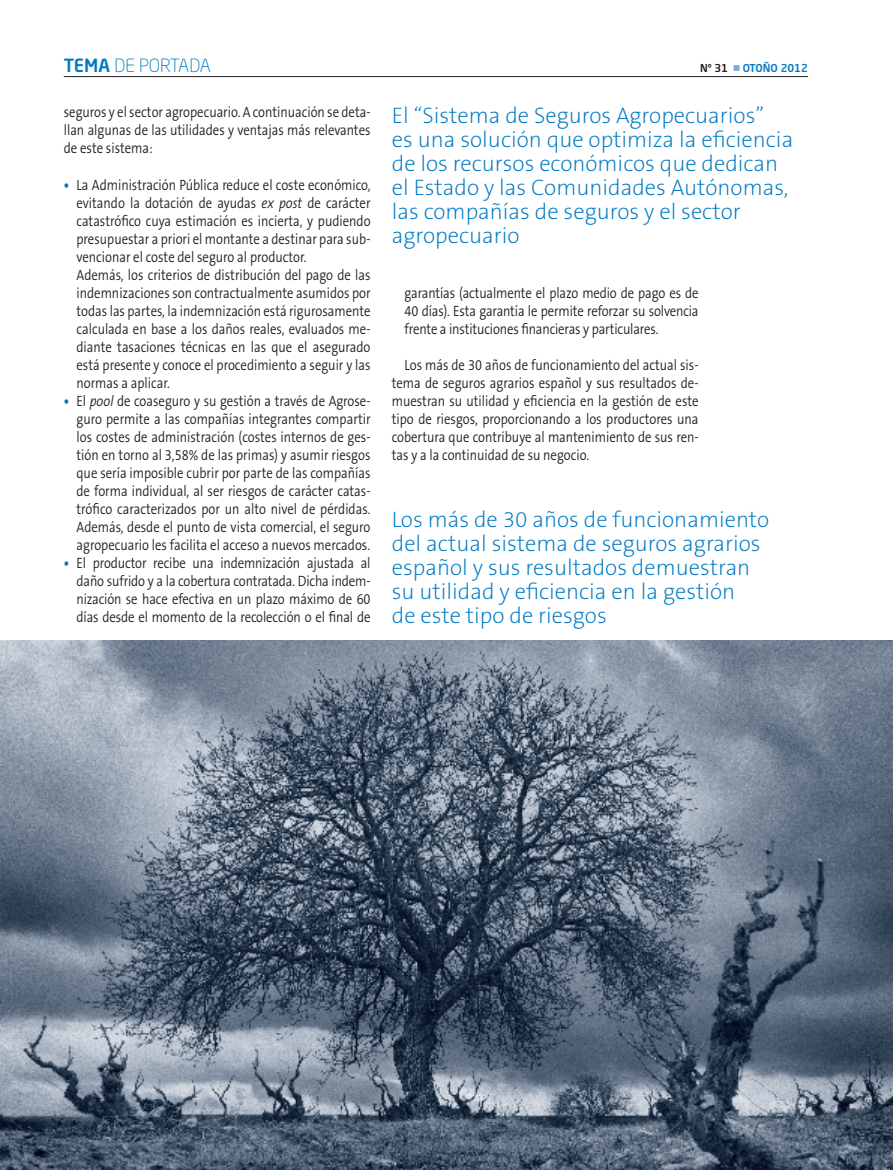
<style>
.page{position:relative;width:893px;height:1170px;background:#fff}
.page>*{position:absolute;margin:0;border:0;box-sizing:border-box;transform-origin:0 0}
.ladillo{font:200 22.5px/24px "The Sans B2";color:#0079c2}
.t1{font:300 18px "Neo Sans Std";color:#0079c2}
.texto_comun{font:300 15px/18px "The Sans B4";color:#231f20;text-align:justify;scale:.85 1}
.t2{font:500 10.8px "Neo Sans Std";color:#0079c2}
.s1{font-weight:500}
.s2{font-family:"The Sans B7";font-weight:700;color:#0079c2}
.s3{font-style:italic}
.s4{color:#231f20}
.s5{color:#7aabdb}
</style>
<div class="page">
<hr style="left:64px;top:76px;width:744px;height:1px;background:#231f20">
<img style="left:0;top:640px;width:893px;height:529px">
<p class="t1" style="left:64px;top:55px;width:149px"><span class="s1">TEMA</span> DE PORTADA</p>
<p class="texto_comun" style="left:64px;top:104px;width:362px">seguros y el sector agropecuario. A continuación se deta&shy;llan algunas de las utilidades y ventajas más relevantes de este sistema:</p>
<p class="texto_comun" style="left:77px;top:176px;width:347px;text-indent:-13px"><span class="s2">•</span> La Administración Pública reduce el coste económico, evitando la dotación de ayudas <span class="s3">ex post</span> de carácter catastrófico cuya estimación es incierta, y pudiendo presupuestar a priori el montante a destinar para sub&shy;vencionar el coste del seguro al productor.</p>
<p class="texto_comun" style="left:77px;top:266px;width:347px">Además, los criterios de distribución del pago de las indemnizaciones son contractualmente asumidos por todas las partes, la indemnización está rigurosamente calculada en base a los daños reales, evaluados me&shy;diante tasaciones técnicas en las que el asegurado está presente y conoce el procedimiento a seguir y las normas a aplicar.</p>
<p class="texto_comun" style="left:77px;top:392px;width:347px;text-indent:-13px"><span class="s2">•</span> El <span class="s3">pool</span> de coaseguro y su gestión a través de Agrose&shy;guro permite a las compañías integrantes compartir los costes de administración (costes internos de ges&shy;tión en torno al 3,58% de las primas) y asumir riesgos que sería imposible cubrir por parte de las compañías de forma individual, al ser riesgos de carácter catas&shy;trófico caracterizados por un alto nivel de pérdidas.<br>Además, desde el punto de vista comercial, el seguro agropecuario les facilita el acceso a nuevos mercados.</p>
<p class="texto_comun" style="left:77px;top:554px;width:347px;text-indent:-13px"><span class="s2">•</span> El productor recibe una indemnización ajustada al daño sufrido y a la cobertura contratada. Dicha indem&shy;nización se hace efectiva en un plazo máximo de 60 días desde el momento de la recolección o el final de</p>
<p class="t2" style="left:700px;top:61px;width:109px"><span class="s4">Nº 31</span> <span class="s5">■</span> OTOÑO 2012</p>
<p class="ladillo" style="left:392px;top:104px;width:403px">El “Sistema de Seguros Agropecuarios”<br>es una solución que optimiza la eficiencia de los recursos económicos que dedican el Estado y las Comunidades Autónomas, las compañías de seguros y el sector agropecuario</p>
<p class="texto_comun" style="left:404px;top:284px;width:347px">garantías (actualmente el plazo medio de pago es de 40 días). Esta garantía le permite reforzar su solvencia frente a instituciones financieras y particulares.</p>
<p class="texto_comun" style="left:392px;top:356px;width:362px;text-indent:13px">Los más de 30 años de funcionamiento del actual sis&shy;tema de seguros agrarios español y sus resultados de&shy;muestran su utilidad y eficiencia en la gestión de este tipo de riesgos, proporcionando a los productores una cobertura que contribuye al mantenimiento de sus ren&shy;tas y a la continuidad de su negocio.</p>
<p class="ladillo" style="left:392px;top:507px;width:379px">Los más de 30 años de funcionamiento del actual sistema de seguros agrarios español y sus resultados demuestran su utilidad y eficiencia en la gestión<br>de este tipo de riesgos</p>
</div>
